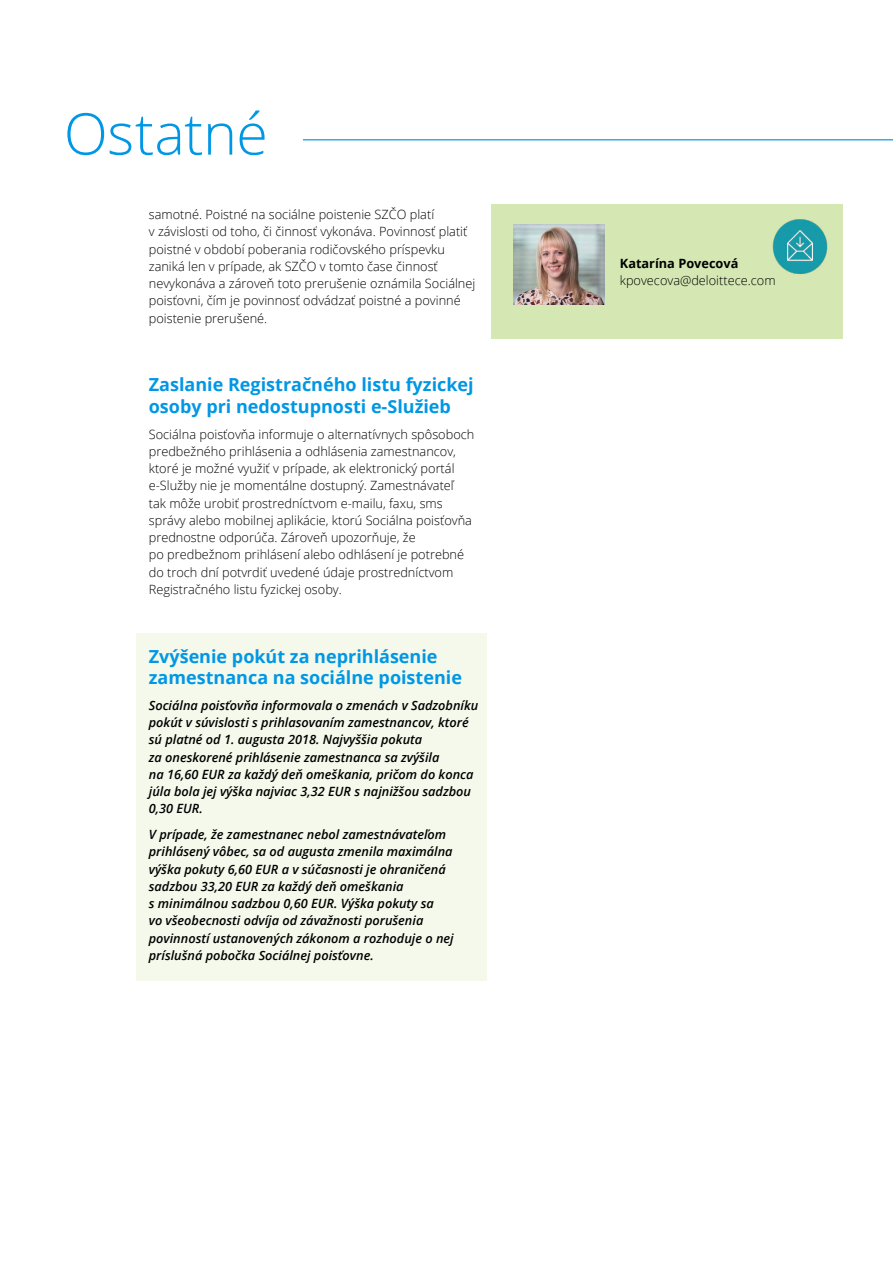
<style>
.page{position:relative;width:893px;height:1263px;background:#fff}
.page>*{position:absolute;margin:0;border:0;box-sizing:border-box;transform-origin:0 0}
.t1{font:300 57.6px "Open Sans";letter-spacing:-.01em;color:#0097e5}
.t2{font:700 18px/21.6px "Open Sans";color:#0097e5}
.t3{font:300 12.75px/17.2px "Open Sans";color:#000}
.t4{font:italic 600 12.75px/17.2px "Open Sans";color:#000}
.t5{font:700 12.75px "Open Sans";color:#000}
</style>
<div class="page">
<div style="left:137px;top:633px;width:350px;height:348px;background:#f4f9eb"></div>
<div style="left:491px;top:204px;width:352px;height:134px;background:#d5e8b3"></div>
<img style="left:513px;top:224px;width:91px;height:80px">
<img style="left:764px;top:210px;width:72px;height:73px;border-radius:36px">
<hr style="left:303px;top:139px;width:590px;height:1px;background:#33acea">
<h1 class="t1" style="left:64px;top:94px;width:206px">Ostatné</h1>
<p class="t3" style="left:149px;top:206px;width:328px">samotné. Poistné na sociálne poistenie SZČO platí<br>v závislosti od toho, či činnosť vykonáva. Povinnosť platiť poistné v období poberania rodičovského príspevku zaniká len v prípade, ak SZČO v tomto čase činnosť nevykonáva a zároveň toto prerušenie oznámila Sociálnej poisťovni, čím je povinnosť odvádzať poistné a povinné poistenie prerušené.</p>
<h2 class="t2" style="left:149px;top:373px;width:326px">Zaslanie Registračného listu fyzickej osoby pri nedostupnosti e-Služieb</h2>
<p class="t3" style="left:149px;top:425px;width:327px">Sociálna poisťovňa informuje o alternatívnych spôsoboch predbežného prihlásenia a odhlásenia zamestnancov, ktoré je možné využiť v prípade, ak elektronický portál e-Služby nie je momentálne dostupný. Zamestnávateľ<br>tak môže urobiť prostredníctvom e-mailu, faxu, sms správy alebo mobilnej aplikácie, ktorú Sociálna poisťovňa prednostne odporúča. Zároveň upozorňuje, že<br>po predbežnom prihlásení alebo odhlásení je potrebné do troch dní potvrdiť uvedené údaje prostredníctvom Registračného listu fyzickej osoby.</p>
<h2 class="t2" style="left:149px;top:645px;width:315px">Zvýšenie pokút za neprihlásenie zamestnanca na sociálne poistenie</h2>
<p class="t4" style="left:149px;top:696px;width:331px">Sociálna poisťovňa informovala o zmenách v Sadzobníku pokút v súvislosti s prihlasovaním zamestnancov, ktoré sú platné od 1. augusta 2018. Najvyššia pokuta<br>za oneskorené prihlásenie zamestnanca sa zvýšila<br>na 16,60 EUR za každý deň omeškania, pričom do konca júla bola jej výška najviac 3,32 EUR s najnižšou sadzbou 0,30 EUR.</p>
<p class="t4" style="left:149px;top:826px;width:306px">V prípade, že zamestnanec nebol zamestnávateľom prihlásený vôbec, sa od augusta zmenila maximálna výška pokuty 6,60 EUR a v súčasnosti je ohraničená sadzbou 33,20 EUR za každý deň omeškania<br>s minimálnou sadzbou 0,60 EUR. Výška pokuty sa<br>vo všeobecnosti odvíja od závažnosti porušenia povinností ustanovených zákonom a rozhoduje o nej príslušná pobočka Sociálnej poisťovne.</p>
<p class="t5" style="left:620px;top:254px;width:120px">Katarína Povecová</p>
<p class="t3" style="left:620px;top:271px;width:157px">kpovecova@deloittece.com</p>
</div>
